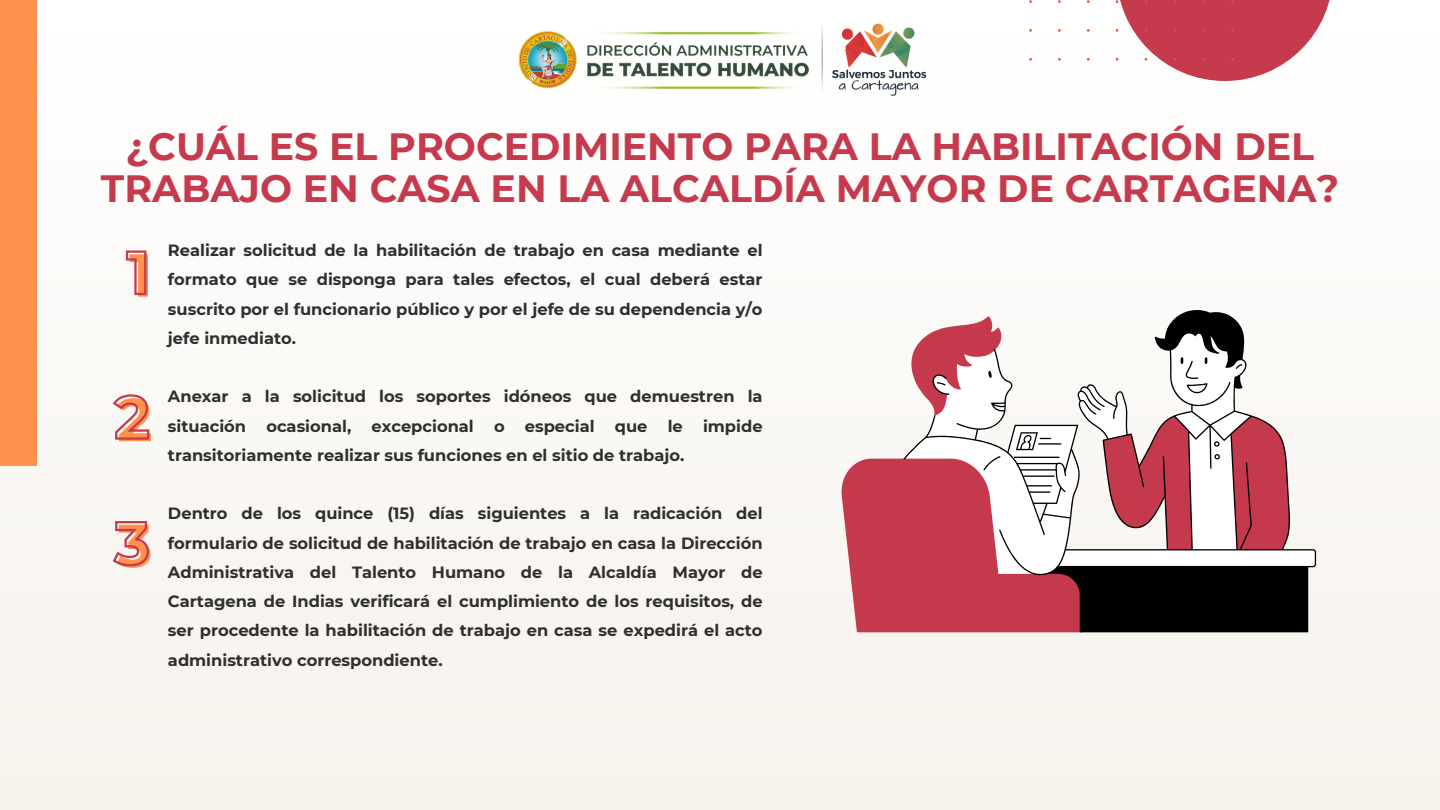
<style>
.page{position:relative;width:1440px;height:810px;background:#fbf9f6}
.page>*{position:absolute;margin:0;border:0;box-sizing:border-box;transform-origin:0 0}
.t1{font:700 60.5px "Montserrat";color:#ff914d}
.t2{font:700 38px/41.2px "Montserrat";color:#c53a4c;text-align:center}
.t3{font:700 16.3px/29.2px "Montserrat";color:#302f2f;text-align:justify}
</style>
<div class="page">
<svg style="left:1118px;top:0;width:212px;height:81px;fill:#c53a4c"></svg>
<div style="left:0;top:0;width:37px;height:466px;background:#ff914d"></div>
<img style="left:518px;top:23px;width:409px;height:73px">
<svg style="left:841px;top:458px;width:62px;height:174px;background:#cb5462"></svg>
<svg style="left:903px;top:310px;width:413px;height:322px"></svg>
<svg style="left:112px;top:521px;width:37px;height:46px"></svg>
<svg style="left:125px;top:250px;width:22px;height:46px"></svg>
<svg style="left:112px;top:394px;width:38px;height:46px"></svg>
<p class="t2" style="left:101px;top:126px;width:1240px">¿CUÁL ES EL PROCEDIMIENTO PARA LA HABILITACIÓN DEL<br>TRABAJO EN CASA EN LA ALCALDÍA MAYOR DE CARTAGENA?</p>
<p class="t1" style="left:129px;top:238px;width:25px">1</p>
<p class="t3" style="left:168px;top:236px;width:596px">Realizar solicitud de la habilitación de trabajo en casa mediante el formato que se disponga para tales efectos, el cual deberá estar suscrito por el funcionario público y por el jefe de su dependencia y/o jefe inmediato.</p>
<p class="t1" style="left:117px;top:383px;width:37px">2</p>
<p class="t3" style="left:168px;top:382px;width:596px">Anexar a la solicitud los soportes idóneos que demuestren la situación ocasional, excepcional o especial que le impide transitoriamente realizar sus funciones en el sitio de trabajo.</p>
<p class="t1" style="left:117px;top:509px;width:37px">3</p>
<p class="t3" style="left:168px;top:499px;width:596px">Dentro de los quince (15) días siguientes a la radicación del formulario de solicitud de habilitación de trabajo en casa la Dirección Administrativa del Talento Humano de la Alcaldía Mayor de Cartagena de Indias verificará el cumplimiento de los requisitos, de ser procedente la habilitación de trabajo en casa se expedirá el acto administrativo correspondiente.</p>
</div>
